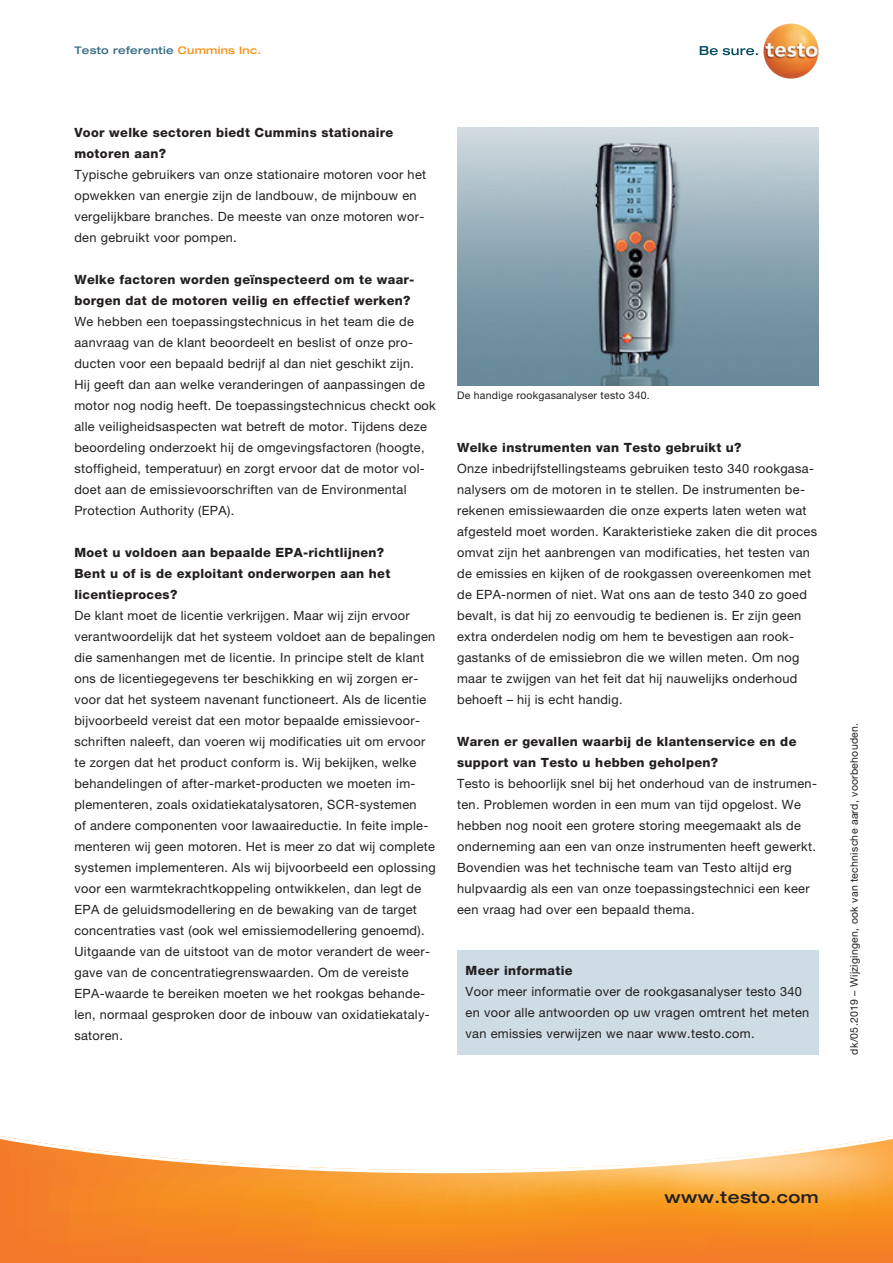
<style>
.page{position:relative;width:893px;height:1263px;background:#fff}
.page>*{position:absolute;margin:0;border:0;box-sizing:border-box;transform-origin:0 0}
.t1{font:500 expanded 16.5px "Helvetica Neue LTW1 G";letter-spacing:.025em;color:#231f20}
.t2{font:12.75px/21px "Helvetica Neue LTW1 G";letter-spacing:.025em;color:#231f20}
.t3{font:800 12.75px/21px "Helvetica Neue LTW1 G";letter-spacing:.025em;color:#231f20}
.t4{font:10.5px "Helvetica Neue LTW1 G";letter-spacing:.025em;color:#231f20}
.t5{font:500 expanded 10.5px "Helvetica Neue LTW1 G";letter-spacing:.025em;color:#356c81}
.s1{color:#f7931d}
</style>
<div class="page">
<svg style="left:0;top:1136px;width:893px;height:127px"></svg>
<svg style="left:700px;top:46px;width:58px;height:9px"></svg>
<img style="left:763px;top:23px;width:56px;height:56px;border-radius:28px">
<div style="left:457px;top:950px;width:362px;height:104px;background:#cedce5"></div>
<img style="left:457px;top:128px;width:362px;height:258px">
<p class="t5" style="left:74px;top:43px;width:188px">Testo referentie <span class="s1">Cummins Inc.</span></p>
<p class="t3" style="left:74px;top:122px;width:320px">Voor welke sectoren biedt Cummins stationaire motoren aan?</p>
<p class="t2" style="left:74px;top:164px;width:353px">Typische gebruikers van onze stationaire motoren voor het opwekken van energie zijn de landbouw, de mijnbouw en vergelijkbare branches. De meeste van onze motoren wor&shy;den gebruikt voor pompen.</p>
<p class="t3" style="left:74px;top:269px;width:342px">Welke factoren worden geïnspecteerd om te waar&shy;borgen dat de motoren veilig en effectief werken?</p>
<p class="t2" style="left:74px;top:311px;width:363px">We hebben een toepassingstechnicus in het team die de aanvraag van de klant beoordeelt en beslist of onze pro&shy;ducten voor een bepaald bedrijf al dan niet geschikt zijn.<br>Hij geeft dan aan welke veranderingen of aanpassingen de motor nog nodig heeft. De toepassingstechnicus checkt ook alle veiligheidsaspecten wat betreft de motor. Tijdens deze beoordeling onderzoekt hij de omgevingsfactoren (hoogte, stoffigheid, temperatuur) en zorgt ervoor dat de motor vol&shy;doet aan de emissievoorschriften van de Environmental Protection Authority (EPA).</p>
<p class="t3" style="left:74px;top:542px;width:317px">Moet u voldoen aan bepaalde EPA-richtlijnen?<br>Bent u of is de exploitant onderworpen aan het licentieproces?</p>
<p class="t2" style="left:74px;top:605px;width:363px">De klant moet de licentie verkrijgen. Maar wij zijn ervoor verantwoordelijk dat het systeem voldoet aan de bepalingen die samenhangen met de licentie. In principe stelt de klant ons de licentiegegevens ter beschikking en wij zorgen er&shy;voor dat het systeem navenant functioneert. Als de licentie bijvoorbeeld vereist dat een motor bepaalde emissievoor&shy;schriften naleeft, dan voeren wij modificaties uit om ervoor te zorgen dat het product conform is. Wij bekijken, welke behandelingen of after-market-producten we moeten im&shy;plementeren, zoals oxidatiekatalysatoren, SCR-systemen<br>of andere componenten voor lawaaireductie. In feite imple&shy;menteren wij geen motoren. Het is meer zo dat wij complete systemen implementeren. Als wij bijvoorbeeld een oplossing voor een warmtekrachtkoppeling ontwikkelen, dan legt de EPA de geluidsmodellering en de bewaking van de target concentraties vast (ook wel emissiemodellering genoemd).<br>Uitgaande van de uitstoot van de motor verandert de weer&shy;gave van de concentratiegrenswaarden. Om de vereiste EPA-waarde te bereiken moeten we het rookgas behande&shy;len, normaal gesproken door de inbouw van oxidatiekataly&shy;satoren.</p>
<p class="t4" style="left:457px;top:388px;width:194px">De handige rookgasanalyser testo 340.</p>
<p class="t3" style="left:457px;top:437px;width:286px">Welke instrumenten van Testo gebruikt u?</p>
<p class="t2" style="left:457px;top:458px;width:361px">Onze inbedrijfstellingsteams gebruiken testo 340 rookgasa&shy;nalysers om de motoren in te stellen. De instrumenten be&shy;rekenen emissiewaarden die onze experts laten weten wat afgesteld moet worden. Karakteristieke zaken die dit proces omvat zijn het aanbrengen van modificaties, het testen van de emissies en kijken of de rookgassen overeenkomen met de EPA-normen of niet. Wat ons aan de testo 340 zo goed bevalt, is dat hij zo eenvoudig te bedienen is. Er zijn geen extra onderdelen nodig om hem te bevestigen aan rook&shy;gastanks of de emissiebron die we willen meten. Om nog maar te zwijgen van het feit dat hij nauwelijks onderhoud behoeft – hij is echt handig.</p>
<p class="t3" style="left:457px;top:731px;width:341px">Waren er gevallen waarbij de klantenservice en de support van Testo u hebben geholpen?</p>
<p class="t2" style="left:457px;top:773px;width:361px">Testo is behoorlijk snel bij het onderhoud van de instrumen&shy;ten. Problemen worden in een mum van tijd opgelost. We hebben nog nooit een grotere storing meegemaakt als de onderneming aan een van onze instrumenten heeft gewerkt.<br>Bovendien was het technische team van Testo altijd erg hulpvaardig als een van onze toepassingstechnici een keer een vraag had over een bepaald thema.</p>
<p class="t3" style="left:466px;top:960px;width:108px">Meer informatie</p>
<p class="t2" style="left:466px;top:981px;width:345px">Voor meer informatie over de rookgasanalyser testo 340 en voor alle antwoorden op uw vragen omtrent het meten van emissies verwijzen we naar www.testo.com.</p>
<p class="t4" style="left:848px;top:1054px;width:333px;rotate:-90deg">dk/05.2019 – Wijzigingen, ook van technische aard, voorbehouden.</p>
<p class="t1" style="left:664px;top:1187px;width:156px">www.testo.com</p>
</div>
